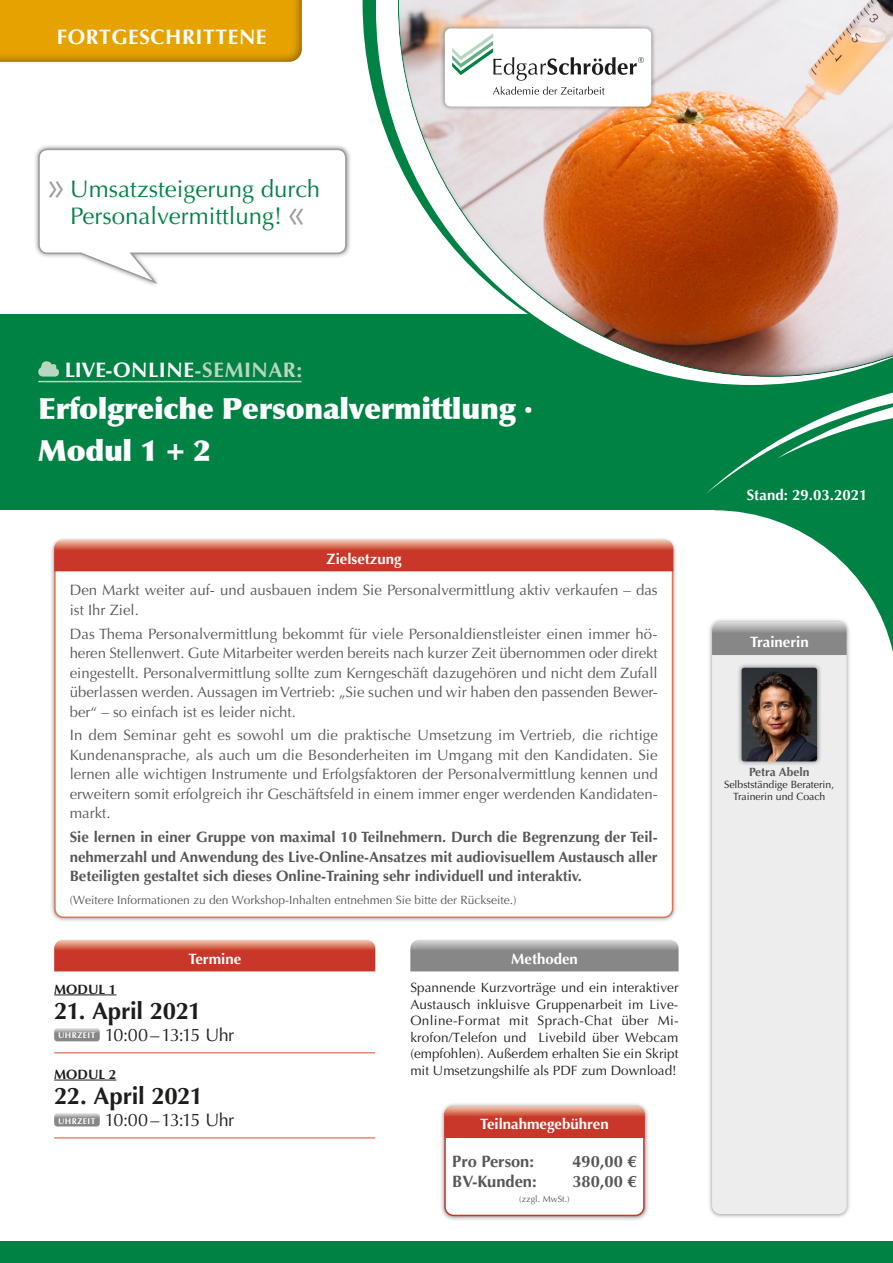
<style>
.page{position:relative;width:893px;height:1263px;background:#fff}
.page>*{position:absolute;margin:0;border:0;box-sizing:border-box;transform-origin:0 0}
.t1{font:900 29.25px/42px "Optima";letter-spacing:-.01em;color:#fff}
.t2{font:24px/27px "Optima";color:#008244;text-align:center}
.t3{font:700 24px "Optima";letter-spacing:-.015em;color:#1d1d1b}
.t4{font:700 21px "Optima";letter-spacing:.03em;color:#fff}
.t5{font:18px "Optima";letter-spacing:-.055em;color:#1d1d1b}
.t6{font:700 16.5px "Optima";color:#575756}
.t7{font:15px/19.5px "Optima";color:#575756;text-align:justify}
.t8{font:700 15px/19.5px "Optima";color:#575756;text-align:justify}
.t9{font:700 15px "Optima";color:#fff}
.t10{font:13.5px/16.5px "Optima";color:#1d1d1b;text-align:justify}
.t11{font:700 13.5px "Optima";color:#1d1d1b}
.t12{font:12px "Optima";color:#575756}
.t13{font:700 12px "Optima";color:#575756}
.t14{font:10.5px/12px "Optima";color:#1d1d1b;text-align:center}
.t15{font:9px "Optima";color:#575756}
.s1{font-size:45px;color:#9d9d9d}
.s2{color:#b9d6c2}
</style>
<div class="page">
<div style="left:0;top:1242px;width:893px;height:21px;background:#008244"></div>
<div style="left:0;top:315px;width:893px;height:195px;background:#008244"></div>
<svg style="left:363px;top:0;width:13px;height:315px"></svg>
<svg style="left:376px;top:0;width:329px;height:383px"></svg>
<hr style="left:38px;top:381px;width:264px;height:1px;background:#b9d6c2">
<svg style="left:38px;top:361px;width:21px;height:16px"></svg>
<svg style="left:54px;top:940px;width:321px;height:31px;background:#ce5140"></svg>
<hr style="left:54px;top:994px;width:62px;height:1px;background:#1d1d1b">
<hr style="left:54px;top:1052px;width:321px;height:1px;background:#de8b72">
<hr style="left:54px;top:1080px;width:62px;height:1px;background:#1d1d1b">
<hr style="left:54px;top:1137px;width:321px;height:1px;background:#de8b72">
<svg style="left:54px;top:1028px;width:46px;height:13px"></svg>
<svg style="left:54px;top:1113px;width:46px;height:13px"></svg>
<div style="left:707px;top:617px;width:144px;height:602px;background:#1d1d1b;opacity:.5"></div>
<div style="left:712px;top:622px;width:135px;height:592px;background:#ededed;border-radius:9px"></div>
<div style="left:49px;top:536px;width:629px;height:386px;background:#1d1d1b;opacity:.5"></div>
<div style="left:55px;top:542px;width:617px;height:375px;background:#fff;border-radius:9px"></div>
<svg style="left:54px;top:540px;width:619px;height:31px;background:#ce503f"></svg>
<svg style="left:705px;top:378px;width:188px;height:277px"></svg>
<svg style="left:410px;top:940px;width:269px;height:31px;background:#969696"></svg>
<div style="left:34px;top:144px;width:317px;height:143px;background:#1d1d1b;opacity:.5"></div>
<svg style="left:38px;top:148px;width:309px;height:138px"></svg>
<div style="left:440px;top:1101px;width:209px;height:120px;background:#1d1d1b;opacity:.5"></div>
<div style="left:445px;top:1107px;width:199px;height:108px;background:#fff;border-radius:9px"></div>
<div style="left:444px;top:1106px;width:201px;height:110px;border:2px solid #c73729;border-radius:9px"></div>
<svg style="left:444px;top:1106px;width:201px;height:32px;background:#ce5141"></svg>
<div style="left:0;top:0;width:304px;height:63px;background:#1d1d1b;opacity:.4"></div>
<div style="left:737px;top:663px;width:85px;height:103px;background:#1d1d1b;opacity:.5"></div>
<img style="left:741px;top:668px;width:76px;height:93px">
<div style="left:397px;top:0;width:496px;height:378px;background:#1d1d1b;opacity:.4"></div>
<div style="left:440px;top:24px;width:216px;height:87px;background:#1d1d1b;opacity:.5"></div>
<div style="left:445px;top:28px;width:206px;height:79px;background:#fff;border-radius:6px"></div>
<svg style="left:452px;top:34px;width:192px;height:61px"></svg>
<h3 class="t4" style="left:57px;top:24px;width:211px">FORTGESCHRITTENE</h3>
<h2 class="t2" style="left:45px;top:176px;width:277px"><span class="s1">»</span>Umsatzsteigerung durch<br>Personalvermittlung!<span class="s1">«</span></h2>
<h3 class="t4" style="left:65px;top:357px;width:239px">LIVE-ONLINE<span class="s2">-SEMINAR:</span></h3>
<h1 class="t1" style="left:38px;top:387px;width:496px">Erfolgreiche Personalvermittlung ·<br>Modul 1 + 2</h1>
<p class="t9" style="left:327px;top:550px;width:77px">Zielsetzung</p>
<p class="t7" style="left:70px;top:581px;width:590px">Den Markt weiter auf- und ausbauen indem Sie Personalvermittlung aktiv verkaufen – das ist Ihr Ziel.</p>
<p class="t7" style="left:70px;top:624px;width:590px">Das Thema Personalvermittlung bekommt für viele Personaldienstleister einen immer hö&shy;heren Stellenwert. Gute Mitarbeiter werden bereits nach kurzer Zeit übernommen oder direkt eingestellt. Personalvermittlung sollte zum Kerngeschäft dazugehören und nicht dem Zufall überlassen werden. Aussagen im Vertrieb: „Sie suchen und wir haben den passenden Bewer&shy;ber“ – so einfach ist es leider nicht.</p>
<p class="t7" style="left:70px;top:726px;width:590px">In dem Seminar geht es sowohl um die praktische Umsetzung im Vertrieb, die richtige Kundenansprache, als auch um die Besonderheiten im Umgang mit den Kandidaten. Sie lernen alle wichtigen Instrumente und Erfolgsfaktoren der Personalvermittlung kennen und erweitern somit erfolgreich ihr Geschäftsfeld in einem immer enger werdenden Kandidaten&shy;markt.</p>
<p class="t8" style="left:70px;top:827px;width:590px">Sie lernen in einer Gruppe von maximal 10 Teilnehmern. Durch die Begrenzung der Teil&shy;nehmerzahl und Anwendung des Live-Online-Ansatzes mit audiovisuellem Austausch aller Beteiligten gestaltet sich dieses Online-Training sehr individuell und interaktiv.</p>
<p class="t12" style="left:70px;top:893px;width:448px">(Weitere Informationen zu den Workshop-Inhalten entnehmen Sie bitte der Rückseite.)</p>
<p class="t9" style="left:189px;top:950px;width:54px">Termine</p>
<p class="t11" style="left:54px;top:981px;width:64px">MODUL 1</p>
<h2 class="t3" style="left:54px;top:997px;width:149px">21. April 2021</h2>
<p class="t5" style="left:58px;top:1025px;width:178px"><sup>UHRZEIT</sup> 10:00–13:15 Uhr</p>
<p class="t11" style="left:54px;top:1066px;width:64px">MODUL 2</p>
<h2 class="t3" style="left:54px;top:1082px;width:151px">22. April 2021</h2>
<p class="t5" style="left:58px;top:1110px;width:178px"><sup>UHRZEIT</sup> 10:00–13:15 Uhr</p>
<p class="t9" style="left:511px;top:950px;width:68px">Methoden</p>
<p class="t10" style="left:410px;top:979px;width:270px">Spannende Kurzvorträge und ein interaktiver Austausch inkluisve Gruppenarbeit im Live-Online-Format mit Sprach-Chat über Mi&shy;krofon/Telefon und Livebild über Webcam (empfohlen). Außerdem erhalten Sie ein Skript mit Umsetzungshilfe als PDF zum Download!</p>
<p class="t9" style="left:480px;top:1116px;width:130px">Teilnahmegebühren</p>
<p class="t6" style="left:452px;top:1152px;width:83px">Pro Person:</p>
<p class="t6" style="left:572px;top:1152px;width:66px">490,00 €</p>
<p class="t6" style="left:452px;top:1171px;width:86px">BV-Kunden:</p>
<p class="t6" style="left:572px;top:1171px;width:66px">380,00 €</p>
<p class="t15" style="left:519px;top:1193px;width:52px">(zzgl. MwSt.)</p>
<p class="t9" style="left:747px;top:486px;width:122px">Stand: 29.03.2021</p>
<p class="t9" style="left:750px;top:633px;width:60px">Trainerin</p>
<p class="t13" style="left:749px;top:765px;width:62px">Petra Abeln</p>
<p class="t14" style="left:724px;top:778px;width:112px">Selbstständige Beraterin,<br>Trainerin und Coach</p>
</div>
